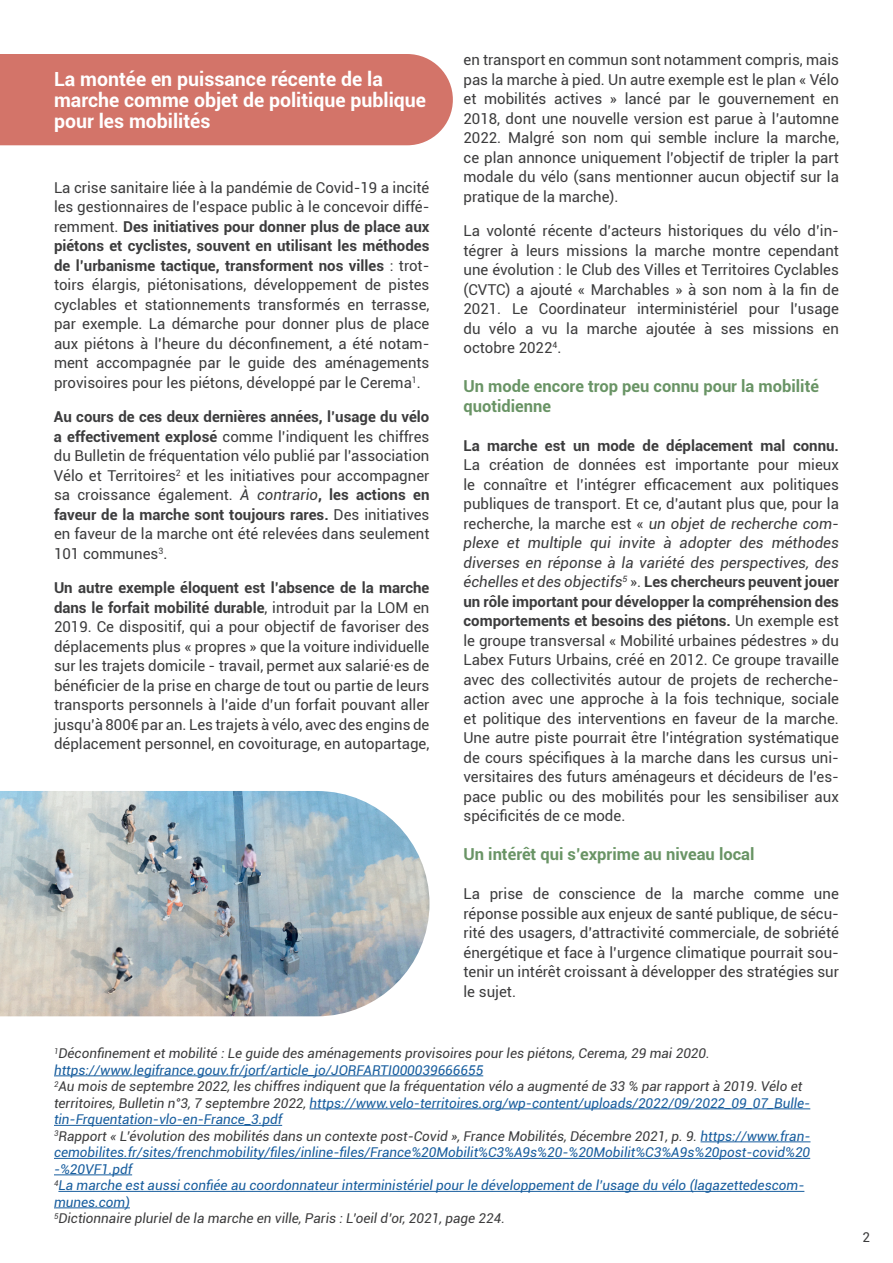
<style>
.page{position:relative;width:893px;height:1263px;background:#fff}
.page>*{position:absolute;margin:0;border:0;box-sizing:border-box;transform-origin:0 0}
.t1{font:700 19.5px/21px "Roboto";color:#fff}
.t2{font:700 16.5px/19.5px "Roboto";color:#699465}
.t3{font:15px/19.5px "Roboto";color:#3c3c3d;text-align:justify}
.t4{font:700 15px "Roboto";color:#3c3c3d}
.t5{font:italic 13.5px/16.5px "Roboto";color:#175d9e}
.t6{font:13.5px "Roboto";color:#3c3c3d}
.s1{font-weight:700}
.s2{font-style:italic}
.s3{color:#3c3c3d}
</style>
<div class="page">
<div style="left:0;top:54px;width:453px;height:91px;background:#d37469"></div>
<hr style="left:54px;top:1075px;width:429px;height:1px;background:#175d9e">
<hr style="left:310px;top:1108px;width:500px;height:1px;background:#175d9e">
<hr style="left:54px;top:1125px;width:228px;height:1px;background:#175d9e">
<hr style="left:701px;top:1141px;width:109px;height:1px;background:#175d9e">
<hr style="left:54px;top:1158px;width:756px;height:1px;background:#175d9e">
<hr style="left:54px;top:1174px;width:78px;height:1px;background:#175d9e">
<hr style="left:58px;top:1191px;width:746px;height:1px;background:#175d9e">
<hr style="left:54px;top:1207px;width:76px;height:1px;background:#175d9e">
<img style="left:0;top:791px;width:429px;height:225px">
<h1 class="t1" style="left:54px;top:68px;width:374px">La montée en puissance récente de la marche comme objet de politique publique pour les mobilités</h1>
<p class="t3" style="left:54px;top:177px;width:377px">La crise sanitaire liée à la pandémie de Covid-19 a incité les gestionnaires de l’espace public à le concevoir diffé&shy;remment. <span class="s1">Des initiatives pour donner plus de place aux piétons et cyclistes, souvent en utilisant les méthodes de l’urbanisme tactique, transforment nos villes</span> : trot&shy;toirs élargis, piétonisations, développement de pistes cyclables et stationnements transformés en terrasse, par exemple. La démarche pour donner plus de place aux piétons à l’heure du déconfinement, a été notam&shy;ment accompagnée par le guide des aménagements provisoires pour les piétons, développé par le Cerema<sup>1</sup>.</p>
<p class="t3" style="left:54px;top:407px;width:377px"><span class="s1">Au cours de ces deux dernières années, l’usage du vélo a effectivement explosé</span> comme l’indiquent les chiffres du Bulletin de fréquentation vélo publié par l’association Vélo et Territoires<sup>2</sup> et les initiatives pour accompagner sa croissance également. <span class="s2">À contrario</span><span class="s1">, les actions en faveur de la marche sont toujours rares.</span> Des initiatives en faveur de la marche ont été relevées dans seulement 101 communes<sup>3</sup>.</p>
<p class="t3" style="left:54px;top:578px;width:377px"><span class="s1">Un autre exemple éloquent est l’absence de la marche dans le forfait mobilité durable</span>, introduit par la LOM en 2019. Ce dispositif, qui a pour objectif de favoriser des déplacements plus « propres » que la voiture individuelle sur les trajets domicile - travail, permet aux salarié·es de bénéficier de la prise en charge de tout ou partie de leurs transports personnels à l’aide d’un forfait pouvant aller jusqu’à 800€ par an. Les trajets à vélo, avec des engins de déplacement personnel, en covoiturage, en autopartage,</p>
<p class="t3" style="left:463px;top:50px;width:377px">en transport en commun sont notamment compris, mais pas la marche à pied. Un autre exemple est le plan « Vélo et mobilités actives » lancé par le gouvernement en 2018, dont une nouvelle version est parue à l’automne 2022. Malgré son nom qui semble inclure la marche, ce plan annonce uniquement l’objectif de tripler la part modale du vélo (sans mentionner aucun objectif sur la pratique de la marche).</p>
<p class="t3" style="left:463px;top:221px;width:377px">La volonté récente d’acteurs historiques du vélo d’in&shy;tégrer à leurs missions la marche montre cependant une évolution : le Club des Villes et Territoires Cyclables (CVTC) a ajouté « Marchables » à son nom à la fin de 2021. Le Coordinateur interministériel pour l’usage du vélo a vu la marche ajoutée à ses missions en octobre 2022<sup>4</sup>.</p>
<p class="t2" style="left:463px;top:376px;width:357px">Un mode encore trop peu connu pour la mobilité quotidienne</p>
<p class="t4" style="left:463px;top:435px;width:377px">La marche est un mode de déplacement mal connu.</p>
<p class="t3" style="left:463px;top:455px;width:377px">La création de données est importante pour mieux le connaître et l’intégrer efficacement aux politiques publiques de transport. Et ce, d’autant plus que, pour la recherche, la marche est « <span class="s2">un objet de recherche com&shy;plexe et multiple qui invite à adopter des méthodes diverses en réponse à la variété des perspectives, des échelles et des objectifs</span><sup>5</sup> ». <span class="s1">Les chercheurs peuvent jouer un rôle important pour développer la compréhension des comportements et besoins des piétons.</span> Un exemple est le groupe transversal « Mobilité urbaines pédestres » du Labex Futurs Urbains, créé en 2012. Ce groupe travaille avec des collectivités autour de projets de recherche&shy;action avec une approche à la fois technique, sociale et politique des interventions en faveur de la marche.<br>Une autre piste pourrait être l’intégration systématique de cours spécifiques à la marche dans les cursus uni&shy;versitaires des futurs aménageurs et décideurs de l’es&shy;pace public ou des mobilités pour les sensibiliser aux spécificités de ce mode.</p>
<p class="t2" style="left:463px;top:844px;width:292px">Un intérêt qui s’exprime au niveau local</p>
<p class="t3" style="left:463px;top:884px;width:377px">La prise de conscience de la marche comme une réponse possible aux enjeux de santé publique, de sécu&shy;rité des usagers, d’attractivité commerciale, de sobriété énergétique et face à l’urgence climatique pourrait sou&shy;tenir un intérêt croissant à développer des stratégies sur le sujet.</p>
<p class="t5" style="left:54px;top:1045px;width:758px"><sup>1</sup><span class="s3">Déconfinement et mobilité : Le guide des aménagements provisoires pour les piétons, Cerema, 29 mai 2020. </span>https://www.legifrance.gouv.fr/jorf/article_jo/JORFARTI000039666655<br><sup>2</sup><span class="s3">Au mois de septembre 2022, les chiffres indiquent que la fréquentation vélo a augmenté de 33 % par rapport à 2019. Vélo et territoires, Bulletin n°3, 7 septembre 2022,</span> https://www.velo-territoires.org/wp-content/uploads/2022/09/2022_09_07_Bulle&shy;tin-Frquentation-vlo-en-France_3.pdf<br><sup>3</sup><span class="s3">Rapport « L’évolution des mobilités dans un contexte post-Covid », France Mobilités, Décembre 2021, p. 9.</span> https://www.fran&shy;cemobilites.fr/sites/frenchmobility/files/inline-files/France%20Mobilit%C3%A9s%20-%20Mobilit%C3%A9s%20post-covid%20 -%20VF1.pdf<br><sup>4</sup>La marche est aussi confiée au coordonnateur interministériel pour le développement de l’usage du vélo (lagazettedescom&shy;munes.com)<br><sup>5</sup><span class="s3">Dictionnaire pluriel de la marche en ville, Paris : L’oeil d’or, 2021, page 224.</span></p>
<p class="t6" style="left:862px;top:1228px;width:9px">2</p>
</div>
